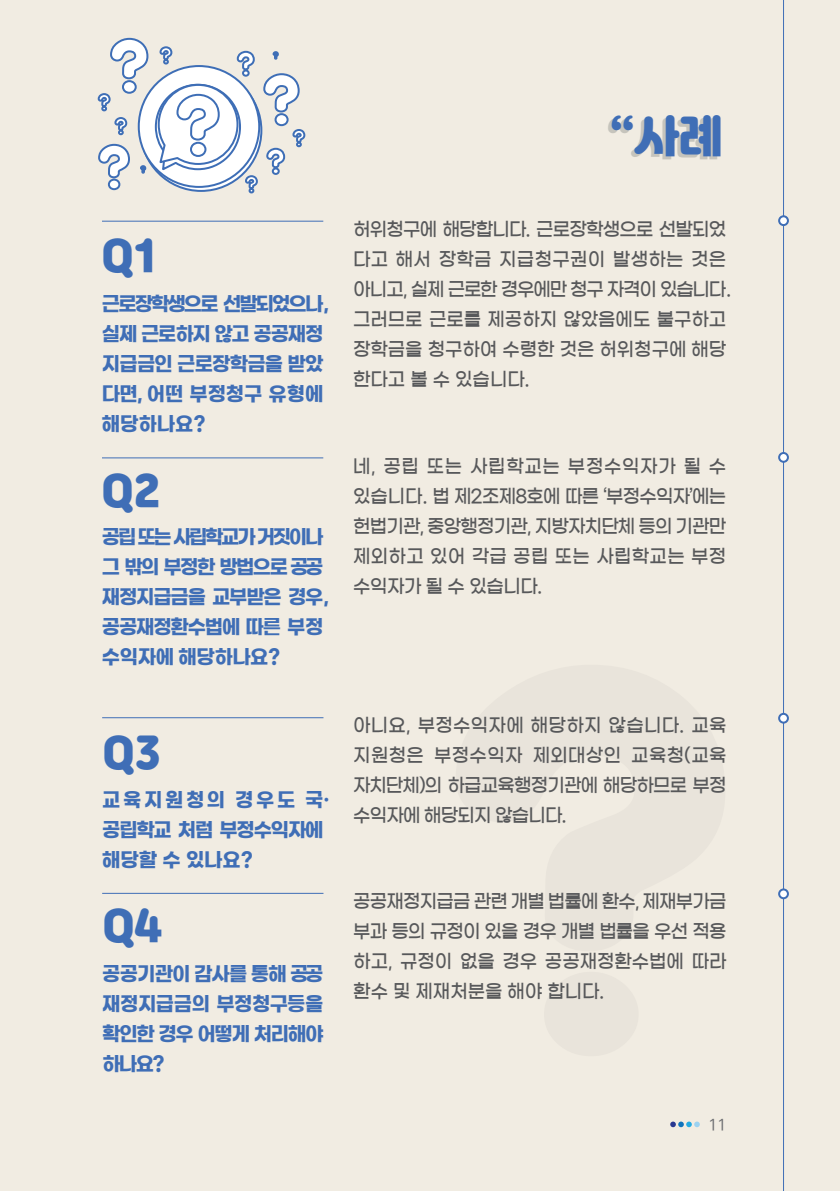
<style>
.page{position:relative;width:840px;height:1191px;background:#fff}
.page>*{position:absolute;margin:0;border:0;box-sizing:border-box;transform-origin:0 0}
.t1{font:44px "Jalnan OTF";color:#3f6eb6}
.t2{font:42px "Jalnan OTF";color:#3f6eb6}
.t3{font:20px/30px "Gmarket Sans TTF Bold";letter-spacing:-.06em;color:#3f6eb6;scale:.95 1}
.t4{font:20px/30px "Gmarket Sans TTF Bold";letter-spacing:-.04em;color:#3f6eb6;scale:.95 1}
.t5{font:20px/30px "Gmarket Sans TTF Bold";color:#3f6eb6;scale:.95 1}
.t6{font:19px/30px "Gmarket Sans TTF Medium";letter-spacing:-.02em;color:#57585a;text-align:justify;scale:.95 1}
.t7{font:19px/30px "Gmarket Sans TTF Medium";color:#57585a;scale:.95 1}
.t8{font:500 16px "Ko Pub Dotum";color:#6c6d70}
</style>
<div class="page">
<div style="left:0;top:0;width:839px;height:1191px;background:#f1ece2"></div>
<svg style="left:97px;top:37px;width:209px;height:157px"></svg>
<hr style="left:102px;top:221px;width:221px;height:1px;background:#3f6eb6">
<hr style="left:102px;top:457px;width:221px;height:1px;background:#3f6eb6">
<hr style="left:102px;top:717px;width:221px;height:1px;background:#3f6eb6">
<hr style="left:102px;top:893px;width:221px;height:1px;background:#3f6eb6">
<hr style="left:782px;top:0;width:1px;height:1191px;background:#3f6eb6">
<svg style="left:778px;top:216px;width:9px;height:9px"></svg>
<div style="left:777px;top:215px;width:11px;height:11px;border:2px solid #3f6eb6;border-radius:50%"></div>
<svg style="left:778px;top:453px;width:9px;height:9px"></svg>
<div style="left:777px;top:452px;width:11px;height:11px;border:2px solid #3f6eb6;border-radius:50%"></div>
<svg style="left:778px;top:714px;width:9px;height:8px"></svg>
<div style="left:777px;top:713px;width:11px;height:10px;border:2px solid #3f6eb6;border-radius:50%"></div>
<svg style="left:778px;top:889px;width:9px;height:9px"></svg>
<div style="left:777px;top:888px;width:11px;height:11px;border:2px solid #3f6eb6;border-radius:50%"></div>
<svg style="left:670px;top:1121px;width:29px;height:6px"></svg>
<h2 class="t2" style="left:102px;top:227px;width:57px">Q1</h2>
<p class="t4" style="left:102px;top:289px;width:240px">근로장학생으로 선발되었으나, 실제 근로하지 않고 공공재정 지급금인 근로장학금을 받았 다면, 어떤 부정청구 유형에 해당하나요?</p>
<h2 class="t2" style="left:102px;top:462px;width:60px">Q2</h2>
<p class="t3" style="left:102px;top:522px;width:240px">공립 또는 사립학교가 거짓이나 그 밖의 부정한 방법으로 공공 재정지급금을 교부받은 경우, 공공재정환수법에 따른 부정 수익자에 해당하나요?</p>
<h2 class="t2" style="left:103px;top:724px;width:60px">Q3</h2>
<p class="t5" style="left:102px;top:786px;width:241px">교육지원청의 경우도 국· 공립학교 처럼 부정수익자에 해당할 수 있나요?</p>
<h2 class="t2" style="left:103px;top:897px;width:61px">Q4</h2>
<p class="t3" style="left:102px;top:959px;width:234px;text-align:justify">공공기관이 감사를 통해 공공 재정지급금의 부정청구등을 확인한 경우 어떻게 처리해야 하나요?</p>
<h1 class="t1" style="left:609px;top:106px;width:114px">“사례</h1>
<p class="t7" style="left:353px;top:215px;width:399px">허위청구에 해당합니다. 근로장학생으로 선발되었 다고 해서 장학금 지급청구권이 발생하는 것은 아니고, 실제 근로한 경우에만 청구 자격이 있습니다. 그러므로 근로를 제공하지 않았음에도 불구하고 장학금을 청구하여 수령한 것은 허위청구에 해당 한다고 볼 수 있습니다.</p>
<p class="t6" style="left:353px;top:452px;width:394px">네, 공립 또는 사립학교는 부정수익자가 될 수 있습니다. 법 제2조제8호에 따른 ‘부정수익자’에는 헌법기관, 중앙행정기관, 지방자치단체 등의 기관만 제외하고 있어 각급 공립 또는 사립학교는 부정 수익자가 될 수 있습니다.</p>
<p class="t6" style="left:353px;top:711px;width:394px">아니요, 부정수익자에 해당하지 않습니다. 교육 지원청은 부정수익자 제외대상인 교육청(교육 자치단체)의 하급교육행정기관에 해당하므로 부정 수익자에 해당되지 않습니다.</p>
<p class="t6" style="left:353px;top:887px;width:394px">공공재정지급금 관련 개별 법률에 환수, 제재부가금 부과 등의 규정이 있을 경우 개별 법률을 우선 적용 하고, 규정이 없을 경우 공공재정환수법에 따라 환수 및 제재처분을 해야 합니다.</p>
<p class="t8" style="left:708px;top:1116px;width:20px">11</p>
</div>
